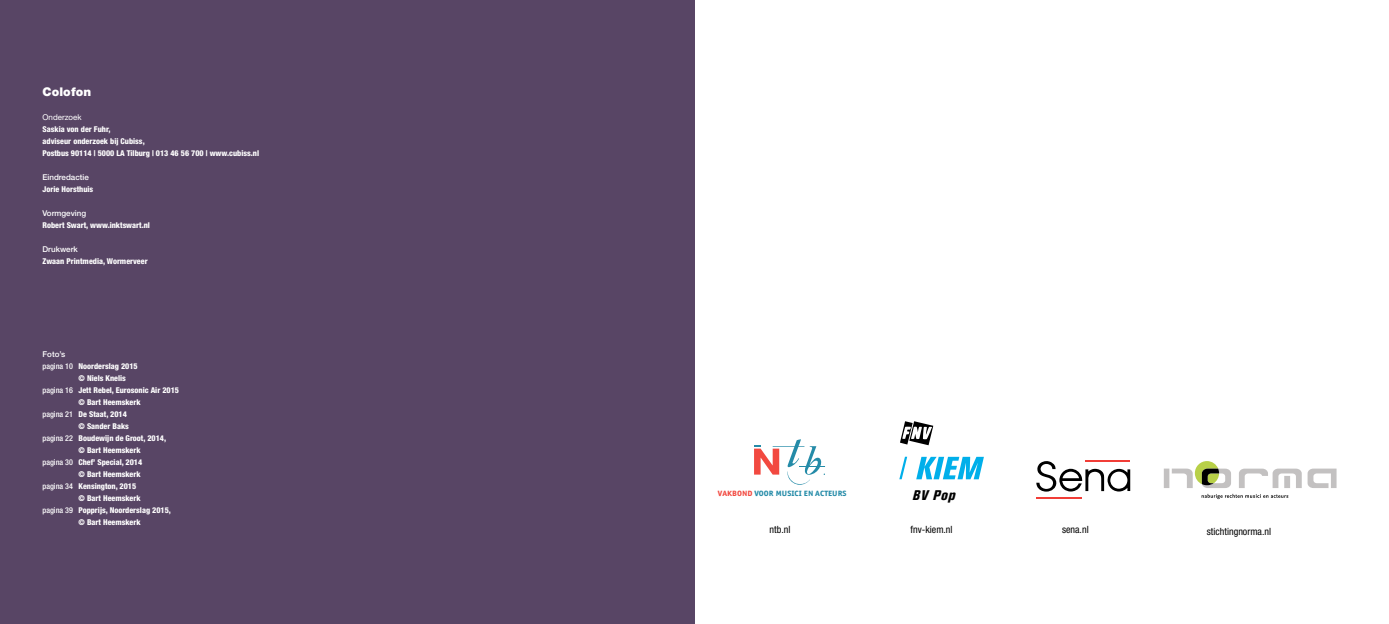
<style>
.page{position:relative;width:1389px;height:624px;background:#fff}
.page>*{position:absolute;margin:0;border:0;box-sizing:border-box;transform-origin:0 0}
.t1{font:italic 800 condensed 13.8px "Akzidenz Grotesk BE";color:#000}
.t2{font:900 12px "Helvetica Neue";letter-spacing:.01em;color:#fff}
.t3{font:condensed 10px "Helvetica Neue";color:#000}
.t4{font:9.8px "Officina San ITC Bold SC";letter-spacing:.005em;color:#248ba8}
.t5{font:800 condensed 8px/12px "Helvetica Neue";color:#fff}
.t6{font:500 8px "Helvetica Neue";color:#fff}
.t7{font:8px "Helvetica Neue";color:#fff}
.s1{font-weight:500}
.s2{color:#f24940}
</style>
<div class="page">
<div style="left:0;top:0;width:694px;height:624px;background:#584565"></div>
<svg style="left:1164px;top:461px;width:67px;height:27px"></svg>
<svg style="left:1239px;top:468px;width:63px;height:20px"></svg>
<svg style="left:1308px;top:468px;width:29px;height:20px"></svg>
<svg style="left:1202px;top:494px;width:86px;height:5px"></svg>
<hr style="left:1036px;top:497px;width:46px;height:1px;background:#f13d37">
<svg style="left:1036px;top:461px;width:94px;height:30px"></svg>
<svg style="left:900px;top:421px;width:33px;height:24px"></svg>
<svg style="left:899px;top:456px;width:8px;height:23px"></svg>
<svg style="left:916px;top:457px;width:68px;height:22px"></svg>
<svg style="left:754px;top:439px;width:71px;height:45px"></svg>
<h2 class="t2" style="left:43px;top:85px;width:50px">Colofon</h2>
<p class="t7" style="left:43px;top:112px;width:41px">Onderzoek</p>
<p class="t5" style="left:43px;top:123px;width:218px">Saskia von der Fuhr,<br>adviseur onderzoek bij Cubiss,<br>Postbus 90114 | 5000 LA Tilburg | 013 46 56 700 | www.cubiss.nl</p>
<p class="t6" style="left:43px;top:172px;width:48px">Eindredactie</p>
<p class="t5" style="left:43px;top:183px;width:52px">Jorie Horsthuis</p>
<p class="t6" style="left:43px;top:208px;width:45px">Vormgeving</p>
<p class="t5" style="left:43px;top:219px;width:109px">Robert Swart, www.inktswart.nl</p>
<p class="t6" style="left:43px;top:244px;width:37px">Drukwerk</p>
<p class="t5" style="left:43px;top:255px;width:107px">Zwaan Printmedia, Wormerveer</p>
<p class="t6" style="left:43px;top:349px;width:24px">Foto’s</p>
<p class="t5" style="left:43px;top:359px;width:97px"><span class="s1">pagina 10</span> Noorderslag 2015</p>
<p class="t5" style="left:79px;top:371px;width:49px">© Niels Knelis</p>
<p class="t5" style="left:43px;top:383px;width:138px"><span class="s1">pagina 16</span> Jett Rebel, Eurosonic Air 2015</p>
<p class="t5" style="left:79px;top:395px;width:64px">© Bart Heemskerk</p>
<p class="t5" style="left:43px;top:407px;width:86px"><span class="s1">pagina 21</span> De Staat, 2014</p>
<p class="t5" style="left:79px;top:419px;width:52px">© Sander Baks</p>
<p class="t5" style="left:43px;top:431px;width:125px"><span class="s1">pagina 22</span> Boudewijn de Groot, 2014,</p>
<p class="t5" style="left:79px;top:443px;width:64px">© Bart Heemskerk</p>
<p class="t5" style="left:43px;top:455px;width:101px"><span class="s1">pagina 30</span> Chef’ Special, 2014</p>
<p class="t5" style="left:79px;top:467px;width:64px">© Bart Heemskerk</p>
<p class="t5" style="left:43px;top:479px;width:95px"><span class="s1">pagina 34</span> Kensington, 2015</p>
<p class="t5" style="left:79px;top:491px;width:64px">© Bart Heemskerk</p>
<p class="t5" style="left:43px;top:503px;width:130px"><span class="s1">pagina 39</span> Popprijs, Noorderslag 2015,</p>
<p class="t5" style="left:79px;top:515px;width:64px">© Bart Heemskerk</p>
<p class="t4" style="left:718px;top:486px;width:130px"><span class="s2">vakbond</span> voor musici en acteurs</p>
<h1 class="t1" style="left:912px;top:487px;width:48px">BV Pop</h1>
<p class="t3" style="left:770px;top:523px;width:22px">ntb.nl</p>
<p class="t3" style="left:911px;top:523px;width:44px">fnv-kiem.nl</p>
<p class="t3" style="left:1062px;top:523px;width:28px">sena.nl</p>
<p class="t3" style="left:1207px;top:525px;width:66px">stichtingnorma.nl</p>
</div>
